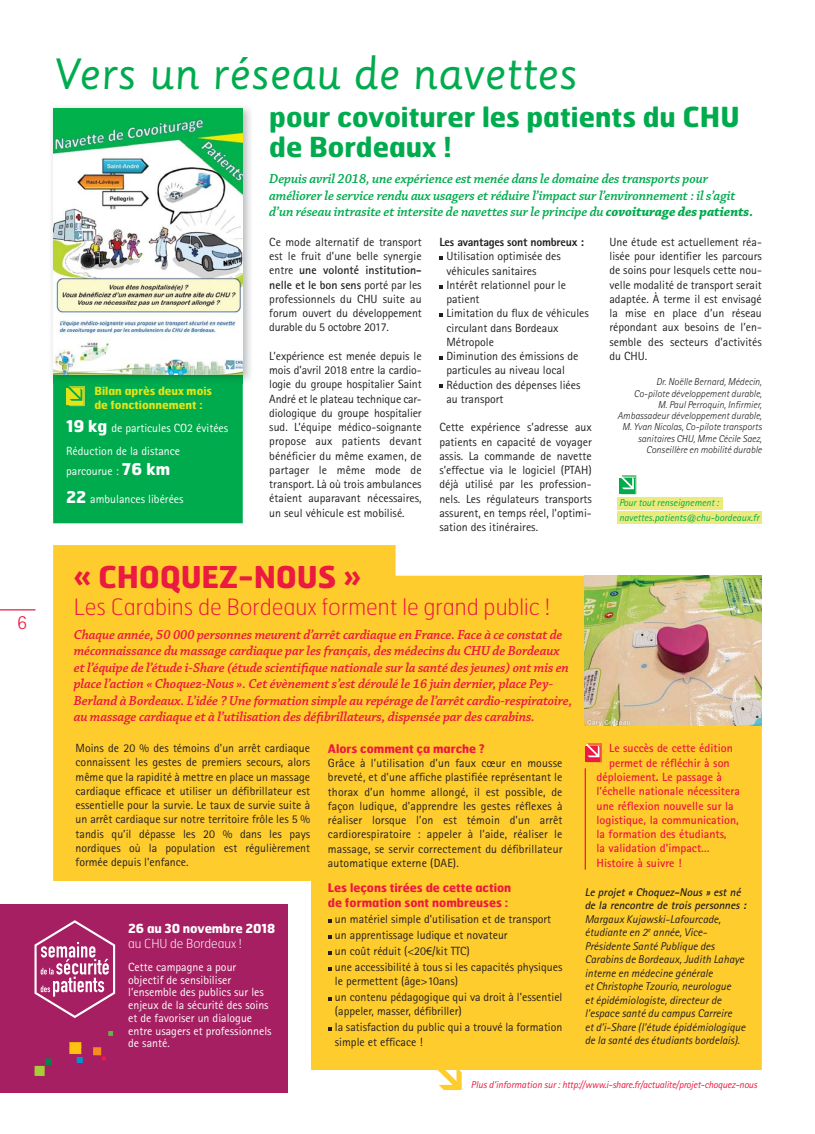
<style>
.page{position:relative;width:815px;height:1134px;background:#fff}
.page>*{position:absolute;margin:0;border:0;box-sizing:border-box;transform-origin:0 0}
.t1{font:42.62px "Sassoon Primary";color:#00ab4e}
.t2{font:700 30.12px "Hermes";letter-spacing:-.01em;color:#ea1a40}
.t3{font:700 27.62px/29.5px "Hermes";color:#00ab4e}
.t4{font:100 22.5px "Hermes";color:#ea1a40}
.t5{font:300 20px "Rotis Sans Serif";color:#ea1a40}
.t6{font:italic 600 13.75px/16.5px "Chaparral Pro";letter-spacing:-.01em;color:#ea1a40}
.t7{font:italic 600 13.75px/16.5px "Chaparral Pro";letter-spacing:-.01em;color:#00ab4e}
.t8{font:700 12.5px "Hermes";letter-spacing:-.01em;color:#fff}
.t9{font:100 12.5px "Hermes";color:#fff}
.t10{font:11.88px/14.2px "Rotis Sans Serif";color:#231f20;text-align:justify}
.t11{font:11.88px/12.8px "Rotis Sans Serif";color:#fff}
.t12{font:700 11.88px "Rotis Sans Serif";color:#ea1a40}
.t13{font:700 11.88px/14.2px "Hermes";color:#ea1a40}
.t14{font:800 11.88px "Rotis Sans Serif";letter-spacing:-.02em;color:#231f20}
.t15{font:italic 11.25px/13.5px "Rotis Sans Serif";color:#231f20}
.t16{font:italic 700 11.25px/13.5px "Rotis Sans Serif";color:#231f20}
.t17{font:700 11.25px/13.5px "Hermes";color:#e2e419}
.t18{font:italic 300 10px/11.2px "Rotis Sans Serif";color:#231f20;text-align:right}
.t19{font:italic 10px "Rotis Sans Serif";letter-spacing:-.02em;color:#ea1a40}
.t20{font:italic 10px/14.5px "Rotis Sans Serif";color:#00ab4e}
.s1{font-weight:700}
.s2{font-family:"Hermes";font-weight:700;font-size:16.25px}
.s3{font-family:"Myriad Pro"}
</style>
<div class="page">
<div style="left:617px;top:497px;width:105px;height:12px;background:#ebeb7c"></div>
<div style="left:617px;top:511px;width:145px;height:12px;background:#ebeb7c"></div>
<div style="left:53px;top:545px;width:709px;height:525px;background:#ffcc2d"></div>
<img style="left:585px;top:576px;width:177px;height:149px">
<svg style="left:328px;top:919px;width:4px;height:3px"></svg>
<svg style="left:328px;top:935px;width:4px;height:3px"></svg>
<svg style="left:328px;top:951px;width:4px;height:3px"></svg>
<svg style="left:328px;top:967px;width:4px;height:3px"></svg>
<svg style="left:328px;top:997px;width:4px;height:4px"></svg>
<svg style="left:328px;top:1027px;width:4px;height:4px"></svg>
<svg style="left:439px;top:256px;width:4px;height:4px"></svg>
<svg style="left:439px;top:285px;width:4px;height:3px"></svg>
<svg style="left:439px;top:313px;width:4px;height:4px"></svg>
<svg style="left:439px;top:356px;width:4px;height:4px"></svg>
<svg style="left:439px;top:385px;width:4px;height:3px"></svg>
<hr style="left:0;top:609px;width:35px;height:1px;background:#ea1a40">
<img style="left:51px;top:106px;width:200px;height:276px">
<img style="left:53px;top:109px;width:190px;height:275px">
<div style="left:619px;top:478px;width:16px;height:15px;background:#00ab4e"></div>
<svg style="left:620px;top:475px;width:16px;height:19px"></svg>
<div style="left:0;top:882px;width:311px;height:222px;background:#fff"></div>
<div style="left:53px;top:384px;width:190px;height:139px;background:#00ab4e"></div>
<div style="left:0;top:904px;width:288px;height:189px;background:#a61f62"></div>
<hr style="left:585px;top:768px;width:1px;height:102px;background:#ea1a40">
<div style="left:585px;top:746px;width:15px;height:15px;background:#ea1a40"></div>
<svg style="left:586px;top:743px;width:16px;height:19px"></svg>
<svg style="left:436px;top:1064px;width:27px;height:27px"></svg>
<svg style="left:35px;top:920px;width:80px;height:98px"></svg>
<svg style="left:34px;top:1058px;width:18px;height:18px"></svg>
<svg style="left:69px;top:1042px;width:14px;height:21px"></svg>
<svg style="left:93px;top:1047px;width:13px;height:13px"></svg>
<svg style="left:108px;top:1031px;width:5px;height:5px"></svg>
<h3 class="t5" style="left:17px;top:615px;width:11px">6</h3>
<h1 class="t1" style="left:53px;top:55px;width:526px">Vers un réseau de navettes</h1>
<h3 class="t3" style="left:269px;top:104px;width:472px">pour covoiturer les patients du CHU de Bordeaux !</h3>
<p class="t7" style="left:269px;top:172px;width:486px">Depuis avril 2018, une expérience est menée dans le domaine des transports pour améliorer le service rendu aux usagers et réduire l’impact sur l’environnement : il s’agit d’un réseau intrasite et intersite de navettes sur le principe du <span class="s1">covoiturage des patients.</span></p>
<p class="t17" style="left:94px;top:385px;width:119px">Bilan après deux mois de fonctionnement :</p>
<p class="t11" style="left:66px;top:418px;width:164px;line-height:23px"><span class="s2">19 kg</span> de particules CO2 évitées<br>Réduction de la distance</p>
<p class="t11" style="left:66px;top:465px;width:106px">parcourue : <span class="s2">76 km</span></p>
<p class="t11" style="left:66px;top:494px;width:119px"><span class="s2">22</span> ambulances libérées</p>
<p class="t10" style="left:269px;top:236px;width:154px">Ce mode alternatif de transport est le fruit d’une belle synergie entre <span class="s1">une volonté institution&shy;nelle et le bon sens</span> porté par les professionnels du CHU suite au forum ouvert du développement durable du 5 octobre 2017.</p>
<p class="t10" style="left:269px;top:350px;width:154px">L’expérience est menée depuis le mois d’avril 2018 entre la cardio&shy;logie du groupe hospitalier Saint André et le plateau technique car&shy;diologique du groupe hospitalier sud. L’équipe médico-soignante propose aux patients devant bénéficier du même examen, de partager le même mode de transport. Là où trois ambulances étaient auparavant nécessaires, un seul véhicule est mobilisé.</p>
<p class="t14" style="left:439px;top:238px;width:146px">Les avantages sont nombreux :</p>
<p class="t10" style="left:446px;top:250px;width:144px;text-align:left">Utilisation optimisée des véhicules sanitaires<br>Intérêt relationnel pour le patient<br>Limitation du flux de véhicules circulant dans Bordeaux<br>Métropole<br>Diminution des émissions de particules au niveau local<br>Réduction des dépenses liées au transport</p>
<p class="t10" style="left:439px;top:421px;width:154px">Cette expérience s’adresse aux patients en capacité de voyager assis. La commande de navette s’effectue via le logiciel (PTAH) déjà utilisé par les profession&shy;nels. Les régulateurs transports assurent, en temps réel, l’optimi&shy;sation des itinéraires.</p>
<h2 class="t2" style="left:74px;top:563px;width:289px">« CHOQUEZ-NOUS »</h2>
<h3 class="t4" style="left:74px;top:596px;width:478px">Les Carabins de Bordeaux forment le grand public !</h3>
<p class="t6" style="left:74px;top:627px;width:500px">Chaque année, 50 000 personnes meurent d’arrêt cardiaque en France. Face à ce constat de méconnaissance du massage cardiaque par les français, des médecins du CHU de Bordeaux et l’équipe de l’étude i-Share (étude scientifique nationale sur la santé des jeunes) ont mis en place l’action « Choquez-Nous ». Cet évènement s’est déroulé le 16 juin dernier, place Pey-Berland à Bordeaux. L’idée ? Une formation simple au repérage de l’arrêt cardio-respiratoire, au massage cardiaque et à l’utilisation des défibrillateurs, dispensée par des carabins.</p>
<p class="t10" style="left:609px;top:236px;width:154px">Une étude est actuellement réa&shy;lisée pour identifier les parcours de soins pour lesquels cette nou&shy;velle modalité de transport serait adaptée. À terme il est envisagé la mise en place d’un réseau répondant aux besoins de l’en&shy;semble des secteurs d’activités du CHU.</p>
<p class="t18" style="left:618px;top:377px;width:146px">Dr. Noëlle Bernard, Médecin,<br>Co-pilote développement durable,<br>M. Paul Perroquin, Infirmier, Ambassadeur développement durable, M. Yvan Nicolas, Co-pilote transports sanitaires CHU, Mme Cécile Saez, Conseillère en mobilité durable</p>
<p class="t20" style="left:619px;top:496px;width:142px">Pour tout renseignement : navettes.patients@chu-bordeaux.fr</p>
<p class="t10" style="left:76px;top:742px;width:236px">Moins de 20 % des témoins d'un arrêt cardiaque connaissent les gestes de premiers secours, alors même que la rapidité à mettre en place un massage cardiaque efficace et utiliser un défibrillateur est essentielle pour la survie. Le taux de survie suite à un arrêt cardiaque sur notre territoire frôle les 5 % tandis qu’il dépasse les 20 % dans les pays nordiques où la population est régulièrement formée depuis l'enfance.</p>
<p class="t13" style="left:328px;top:742px;width:158px">Alors comment ça marche ?</p>
<p class="t10" style="left:328px;top:757px;width:236px">Grâce à l’utilisation d’un faux cœur en mousse breveté, et d’une affiche plastifiée représentant le thorax d’un homme allongé, il est possible, de façon ludique, d’apprendre les gestes réflexes à réaliser lorsque l’on est témoin d’un arrêt cardiorespiratoire : appeler à l’aide, réaliser le massage, se servir correctement du défibrillateur automatique externe (DAE).</p>
<p class="t13" style="left:328px;top:882px;width:185px">Les leçons tirées de cette action de formation sont nombreuses :</p>
<p class="t10" style="left:335px;top:912px;width:229px;line-height:16px;text-align:left">un matériel simple d’utilisation et de transport un apprentissage ludique et novateur<br>un coût réduit (&lt;20<span class="s3">€</span>/kit TTC)<br>une accessibilité à tous si les capacités physiques</p>
<p class="t10" style="left:335px;top:974px;width:229px;line-height:16px">le permettent (âge&gt;10ans)<br>un contenu pédagogique qui va droit à l’essentiel</p>
<p class="t10" style="left:335px;top:1004px;width:229px;line-height:16px">(appeler, masser, défibriller)<br>la satisfaction du public qui a trouvé la formation</p>
<p class="t10" style="left:335px;top:1036px;width:89px">simple et efficace !</p>
<p class="t8" style="left:128px;top:922px;width:149px">26 au 30 novembre 2018</p>
<p class="t9" style="left:128px;top:937px;width:115px">au CHU de Bordeaux !</p>
<p class="t11" style="left:128px;top:961px;width:145px">Cette campagne a pour objectif de sensibiliser l’ensemble des publics sur les enjeux de la sécurité des soins et de favoriser un dialogue entre usagers et professionnels de santé.</p>
<p class="t12" style="left:609px;top:744px;width:125px">Le succès de cette édition</p>
<p class="t12" style="left:609px;top:758px;width:122px">permet de réfléchir à son</p>
<p class="t12" style="left:597px;top:773px;width:127px">déploiement. Le passage à</p>
<p class="t12" style="left:597px;top:787px;width:145px">l’échelle nationale nécessitera</p>
<p class="t12" style="left:597px;top:801px;width:139px">une réflexion nouvelle sur la</p>
<p class="t12" style="left:597px;top:815px;width:144px">logistique, la communication,</p>
<p class="t12" style="left:597px;top:830px;width:131px">la formation des étudiants,</p>
<p class="t12" style="left:597px;top:844px;width:115px">la validation d’impact…</p>
<p class="t12" style="left:597px;top:858px;width:87px">Histoire à suivre !</p>
<p class="t16" style="left:585px;top:886px;width:165px">Le projet « Choquez-Nous » est né de la rencontre de trois personnes :</p>
<p class="t15" style="left:585px;top:913px;width:162px">Margaux Kujawski-Lafourcade, étudiante en 2<sup>e</sup> année, Vice-Présidente Santé Publique des Carabins de Bordeaux, Judith Lahaye interne en médecine générale<br>et Christophe Tzourio, neurologue<br>et épidémiologiste, directeur de l’espace santé du campus Carreire<br>et d’i-Share (l’étude épidémiologique de la santé des étudiants bordelais).</p>
<p class="t19" style="left:471px;top:1081px;width:288px">Plus d’information sur : http://www.i-share.fr/actualite/projet-choquez-nous</p>
</div>
